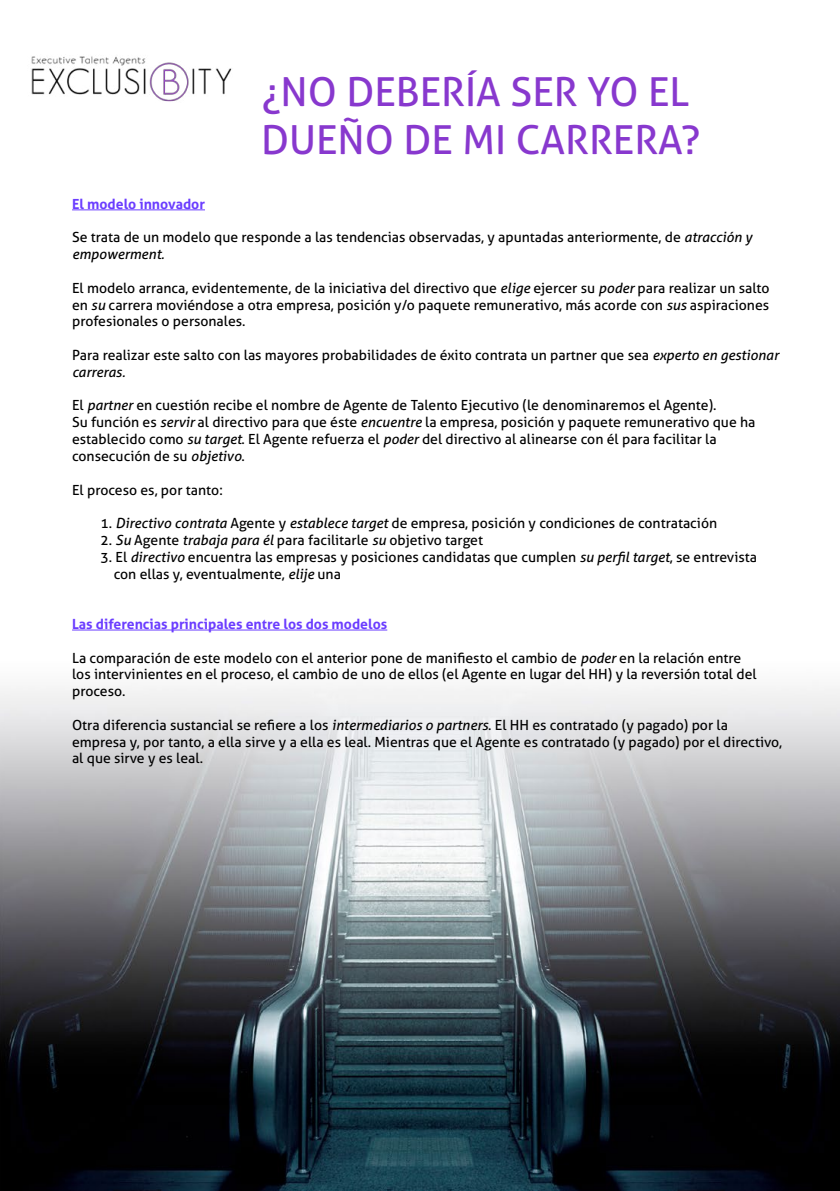
<style>
.page{position:relative;width:840px;height:1191px;background:#fff}
.page>*{position:absolute;margin:0;border:0;box-sizing:border-box;transform-origin:0 0}
.t1{font:40px/48px "Aller";color:#8838ce}
.t2{font:14px/16.8px "Aller";color:#000}
.t3{font:700 14px "Aller";color:#6b3dff}
.s1{font-style:italic}
</style>
<div class="page">
<img style="left:0;top:210px;width:839px;height:981px">
<hr style="left:72px;top:209px;width:133px;height:1px;background:#6b3dff">
<hr style="left:72px;top:629px;width:315px;height:1px;background:#6b3dff">
<img style="left:31px;top:56px;width:201px;height:46px">
<h1 class="t1" style="left:261px;top:68px;width:440px">¿NO DEBERÍA SER YO EL<br>DUEÑO DE MI CARRERA?</h1>
<p class="t3" style="left:72px;top:195px;width:134px">El modelo innovador</p>
<p class="t2" style="left:72px;top:229px;width:681px">Se trata de un modelo que responde a las tendencias observadas, y apuntadas anteriormente, de <span class="s1">atracción y empowerment.</span></p>
<p class="t2" style="left:72px;top:279px;width:698px;text-align:justify">El modelo arranca, evidentemente, de la iniciativa del directivo que <span class="s1">elige</span> ejercer su <span class="s1">poder</span> para realizar un salto en <span class="s1">su</span> carrera moviéndose a otra empresa, posición y/o paquete remunerativo, más acorde con <span class="s1">sus</span> aspiraciones profesionales o personales.</p>
<p class="t2" style="left:72px;top:347px;width:708px">Para realizar este salto con las mayores probabilidades de éxito contrata un partner que sea <span class="s1">experto en gestionar carreras.</span></p>
<p class="t2" style="left:72px;top:397px;width:684px">El <span class="s1">partner</span> en cuestión recibe el nombre de Agente de Talento Ejecutivo (le denominaremos el Agente).<br>Su función es <span class="s1">servir</span> al directivo para que éste <span class="s1">encuentre</span> la empresa, posición y paquete remunerativo que ha establecido como <span class="s1">su target</span>. El Agente refuerza el <span class="s1">poder</span> del directivo al alinearse con él para facilitar la consecución de su <span class="s1">objetivo</span>.</p>
<p class="t2" style="left:72px;top:481px;width:152px">El proceso es, por tanto:</p>
<p class="t2" style="left:100px;top:515px;width:618px">1. <span class="s1">Directivo contrata</span> Agente y <span class="s1">establece target</span> de empresa, posición y condiciones de contratación</p>
<p class="t2" style="left:100px;top:531px;width:384px">2. <span class="s1">Su</span> Agente <span class="s1">trabaja para él</span> para facilitarle <span class="s1">su</span> objetivo target</p>
<p class="t2" style="left:114px;top:548px;width:644px;text-indent:-13px">3. El <span class="s1">directivo</span> encuentra las empresas y posiciones candidatas que cumplen <span class="s1">su perfil target</span>, se entrevista con ellas y, eventualmente, <span class="s1">elije</span> una</p>
<p class="t3" style="left:72px;top:615px;width:316px">Las diferencias principales entre los dos modelos</p>
<p class="t2" style="left:72px;top:649px;width:685px">La comparación de este modelo con el anterior pone de manifiesto el cambio de <span class="s1">poder</span> en la relación entre los intervinientes en el proceso, el cambio de uno de ellos (el Agente en lugar del HH) y la reversión total del proceso.</p>
<p class="t2" style="left:72px;top:716px;width:711px">Otra diferencia sustancial se refiere a los <span class="s1">intermediarios o partners</span>. El HH es contratado (y pagado) por la empresa y, por tanto, a ella sirve y a ella es leal. Mientras que el Agente es contratado (y pagado) por el directivo, al que sirve y es leal.</p>
</div>
